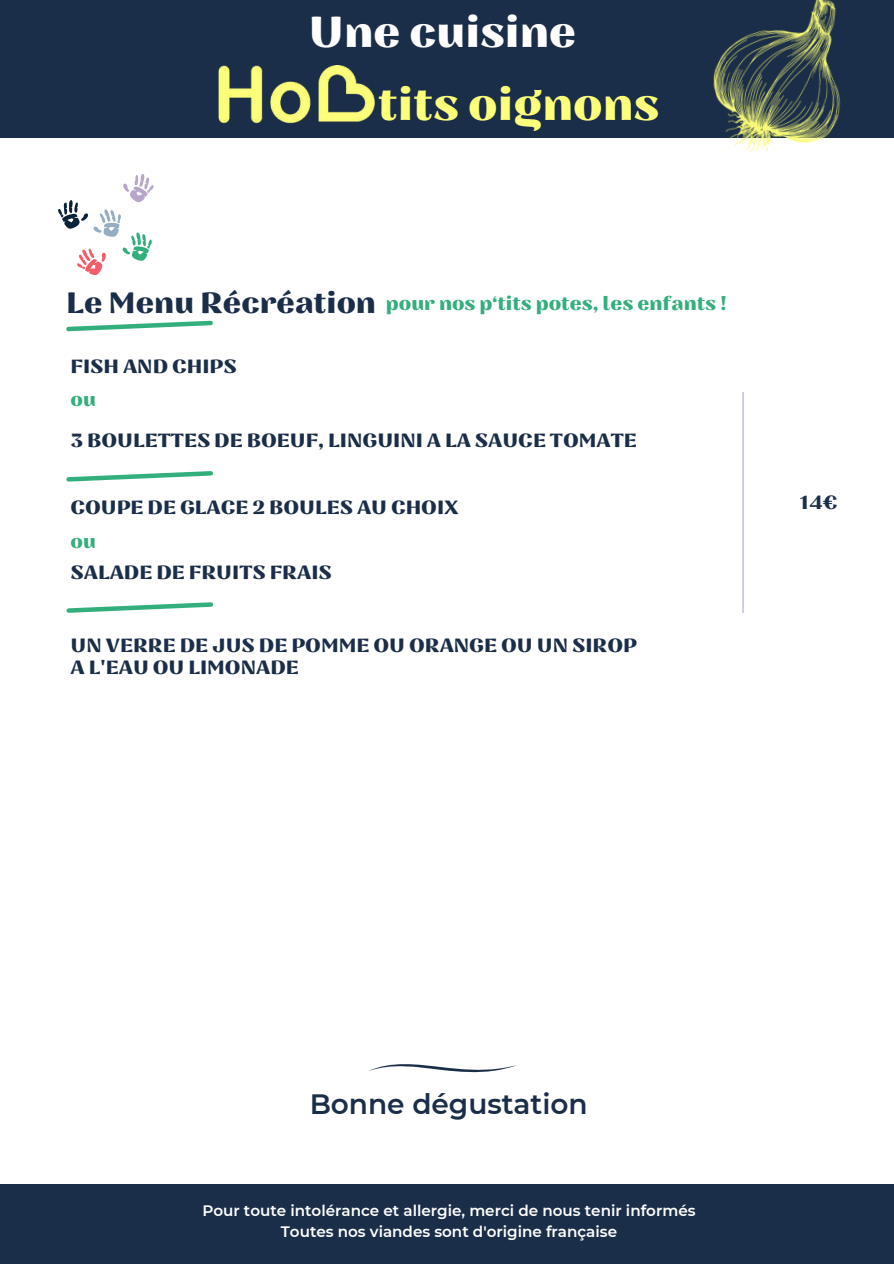
<style>
.page{position:relative;width:894px;height:1264px;background:#fff}
.page>*{position:absolute;margin:0;border:0;box-sizing:border-box;transform-origin:0 0}
.t1{font:700 44.85px "Nazare";color:#fdff7a}
.t2{font:700 42.9px "Nazare";color:#fff}
.t3{font:700 29.25px "Nazare";color:#1b2e49}
.t4{font:600 27.9px "Montserrat";color:#1b2e49}
.t5{font:700 19.05px/22.5px "Nazare";color:#1b2e49}
.t6{font:700 19.05px "Nazare";color:#33af7d}
.t7{font:600 15.15px/21.1px "Montserrat";color:#fff;text-align:center}
</style>
<div class="page">
<div style="left:0;top:1184px;width:893px;height:79px;background:#1b2e49"></div>
<svg style="left:66px;top:320px;width:147px;height:12px"></svg>
<hr style="left:742px;top:392px;width:1px;height:221px;background:#b7a6ca">
<svg style="left:58px;top:174px;width:95px;height:101px"></svg>
<svg style="left:368px;top:1064px;width:149px;height:8px"></svg>
<div style="left:0;top:0;width:893px;height:138px;background:#1b2e49"></div>
<img style="left:713px;top:0;width:128px;height:154px">
<img style="left:218px;top:65px;width:156px;height:59px">
<svg style="left:66px;top:471px;width:147px;height:11px"></svg>
<svg style="left:66px;top:602px;width:147px;height:11px"></svg>
<h2 class="t2" style="left:308px;top:6px;width:269px">Une cuisine</h2>
<h1 class="t1" style="left:378px;top:76px;width:283px">tits oignons</h1>
<h3 class="t3" style="left:66px;top:285px;width:311px">Le Menu Récréation</h3>
<p class="t6" style="left:386px;top:292px;width:343px">pour nos p‘tits potes, les enfants !</p>
<p class="t5" style="left:70px;top:355px;width:168px">FISH AND CHIPS</p>
<p class="t6" style="left:71px;top:387px;width:27px">ou</p>
<p class="t5" style="left:70px;top:429px;width:568px">3 BOULETTES DE BOEUF, LINGUINI A LA SAUCE TOMATE</p>
<p class="t5" style="left:70px;top:497px;width:389px">COUPE DE GLACE 2 BOULES AU CHOIX</p>
<p class="t6" style="left:71px;top:529px;width:27px">ou</p>
<p class="t5" style="left:70px;top:561px;width:263px">SALADE DE FRUITS FRAIS</p>
<p class="t5" style="left:71px;top:634px;width:567px">UN VERRE DE JUS DE POMME OU ORANGE OU UN SIROP<br>A L'EAU OU LIMONADE</p>
<p class="t5" style="left:799px;top:492px;width:40px">14€</p>
<h3 class="t4" style="left:309px;top:1084px;width:279px">Bonne dégustation</h3>
<p class="t7" style="left:202px;top:1198px;width:494px">Pour toute intolérance et allergie, merci de nous tenir informés<br>Toutes nos viandes sont d'origine française</p>
</div>
